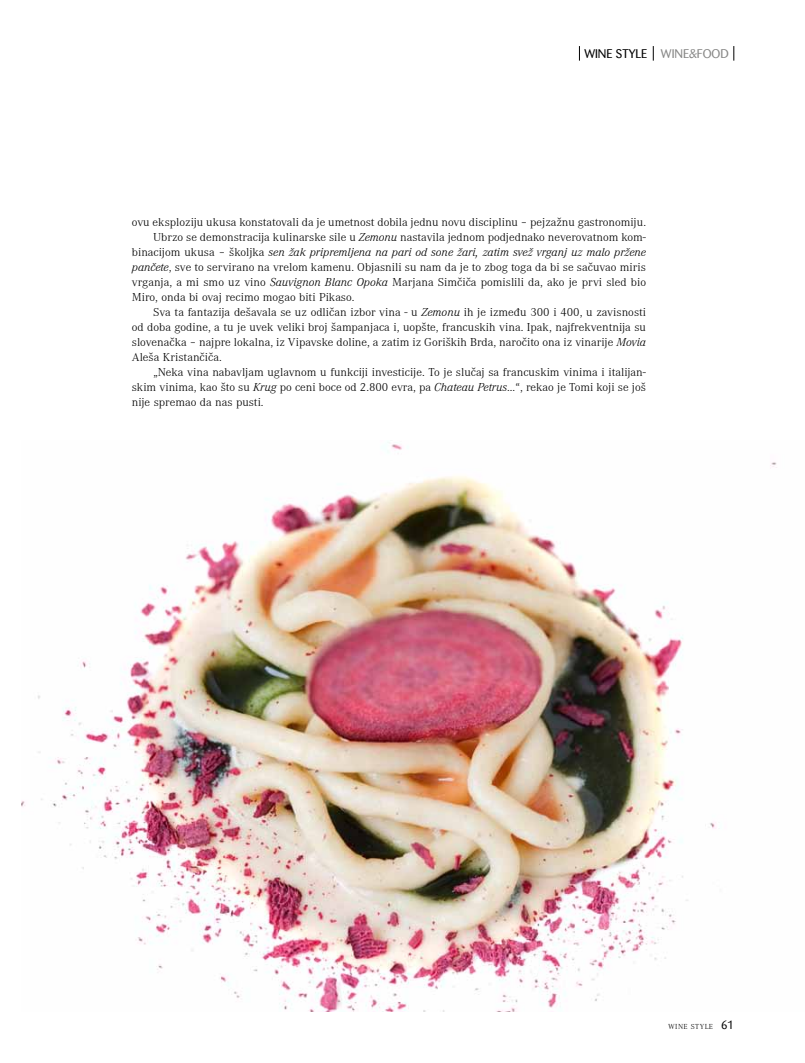
<style>
.page{position:relative;width:805px;height:1063px;background:#fff}
.page>*{position:absolute;margin:0;border:0;box-sizing:border-box;transform-origin:0 0}
.t1{font:12.5px "Barmeno TE Bata";color:#000}
.t2{font:300 11.88px "Corporate A";color:#000;scale:1.05 1}
.t3{font:italic 300 11.88px "Corporate A";color:#000;scale:1.05 1}
.t4{font:300 7.5px "Corporate A";letter-spacing:.05em;color:#000;scale:1.05 1}
.s1{color:#878786}
.s2{font-style:italic}
.s3{font-style:normal}
.s4{font-family:"Barmeno TE Bata";font-weight:400;font-size:11.88px}
</style>
<div class="page">
<svg style="left:652px;top:46px;width:1px;height:15px"></svg>
<svg style="left:579px;top:46px;width:1px;height:15px"></svg>
<svg style="left:733px;top:46px;width:1px;height:15px"></svg>
<img style="left:21px;top:442px;width:756px;height:569px">
<p class="t1" style="left:584px;top:47px;width:144px">WI NE STYLE <span class="s1">WI NE&amp;FOOD</span></p>
<p class="t2" style="left:132px;top:216px;width:491px">ovu eksploziju ukusa konstatovali da je umetnost dobila jednu novu disciplinu – pejzažnu gastronomiju.</p>
<p class="t2" style="left:153px;top:231px;width:471px">Ubrzo se demonstracija kulinarske sile u <span class="s2">Zemonu</span> nastavila jednom podjednako neverovatnom kom-</p>
<p class="t3" style="left:132px;top:246px;width:491px"><span class="s3">binacijom ukusa – školjka</span> sen žak pripremljena na pari od sone žari, zatim svež vrganj uz malo pržene</p>
<p class="t2" style="left:132px;top:261px;width:491px"><span class="s2">pančete</span>, sve to servirano na vrelom kamenu. Objasnili su nam da je to zbog toga da bi se sačuvao miris</p>
<p class="t2" style="left:132px;top:276px;width:491px">vrganja, a mi smo uz vino <span class="s2">Sauvignon Blanc Opoka</span> Marjana Simčiča pomislili da, ako je prvi sled bio</p>
<p class="t2" style="left:132px;top:291px;width:213px">Miro, onda bi ovaj recimo mogao biti Pikaso.</p>
<p class="t2" style="left:153px;top:306px;width:471px">Sva ta fantazija dešavala se uz odličan izbor vina - u <span class="s2">Zemonu</span> ih je između 300 i 400, u zavisnosti</p>
<p class="t2" style="left:132px;top:321px;width:491px">od doba godine, a tu je uvek veliki broj šampanjaca i, uopšte, francuskih vina. Ipak, najfrekventnija su</p>
<p class="t2" style="left:132px;top:336px;width:491px">slovenačka – najpre lokalna, iz Vipavske doline, a zatim iz Goriških Brda, naročito ona iz vinarije <span class="s2">Movia</span></p>
<p class="t2" style="left:132px;top:351px;width:87px">Aleša Kristančiča.</p>
<p class="t2" style="left:153px;top:366px;width:471px">„Neka vina nabavljam uglavnom u funkciji investicije. To je slučaj sa francuskim vinima i italijan-</p>
<p class="t2" style="left:132px;top:381px;width:491px">skim vinima, kao što su <span class="s2">Krug</span> po ceni boce od 2.800 evra, pa <span class="s2">Chateau Petrus</span>...“, rekao je Tomi koji se još</p>
<p class="t2" style="left:132px;top:396px;width:127px">nije spremao da nas pusti.</p>
<p class="t4" style="left:668px;top:1022px;width:64px">WINE STyle <span class="s4">61</span></p>
</div>
